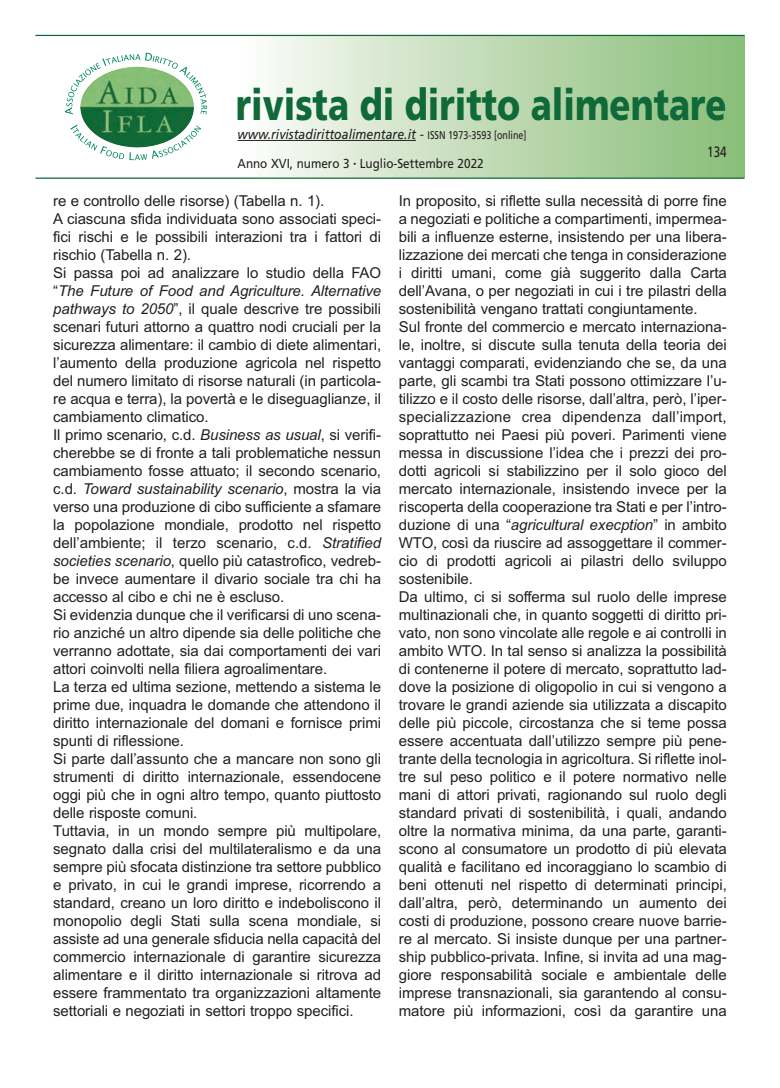
<style>
.page{position:relative;width:780px;height:1088px;background:#fff}
.page>*{position:absolute;margin:0;border:0;box-sizing:border-box;transform-origin:0 0}
.t1{font:900 43.75px "Frutiger";color:#106938;scale:.79 1}
.t2{font:15px/18px "Arial";letter-spacing:-.005em;color:#231f20}
.t3{font:15px "Frutiger";color:#231f20;scale:.78 1}
.t4{font:italic 13.75px "Frutiger";color:#231f20;scale:.9 1}
.t5{font:13px "Frutiger";color:#231f20;scale:.9 1}
.s1{font-style:normal;font-size:11.25px}
.s2{font-style:italic}
</style>
<div class="page">
<div style="left:237px;top:35px;width:507px;height:142px;background:linear-gradient(to right,#fdfcfa,#87bc76)"></div>
<hr style="left:35px;top:35px;width:709px;height:1px;background:#106938">
<hr style="left:35px;top:178px;width:709px;height:1px;background:#106938">
<hr style="left:237px;top:140px;width:179px;height:1px;background:#231f20">
<svg style="left:70px;top:125px;width:131px;height:35px"></svg>
<svg style="left:65px;top:53px;width:142px;height:62px"></svg>
<h1 class="t1" style="left:236px;top:87px;width:623px">rivista di diritto alimentare</h1>
<p class="t4" style="left:237px;top:129px;width:323px">www.rivistadirittoalimentare.it - <span class="s1">ISSN 1973-3593 [online]</span></p>
<p class="t5" style="left:237px;top:158px;width:275px">Anno XVI, numero 3 <sup>•</sup> Luglio-Settembre 2022</p>
<p class="t3" style="left:707px;top:145px;width:27px">134</p>
<p class="t2" style="left:53px;top:192px;width:329px">re e controllo delle risorse) (Tabella n. 1).<br>A ciascuna sfida individuata sono associati speci&shy;fici rischi e le possibili interazioni tra i fattori di rischio (Tabella n. 2).<br>Si passa poi ad analizzare lo studio della FAO “<span class="s2">The Future of Food and Agriculture. Alternative pathways to 2050</span>”, il quale descrive tre possibili scenari futuri attorno a quattro nodi cruciali per la sicurezza alimentare: il cambio di diete alimentari, l’aumento della produzione agricola nel rispetto del numero limitato di risorse naturali (in particola&shy;re acqua e terra), la povertà e le diseguaglianze, il cambiamento climatico.<br>Il primo scenario, c.d. <span class="s2">Business as usual</span>, si verifi&shy;cherebbe se di fronte a tali problematiche nessun cambiamento fosse attuato; il secondo scenario, c.d. <span class="s2">Toward sustainability scenario</span>, mostra la via verso una produzione di cibo sufficiente a sfamare la popolazione mondiale, prodotto nel rispetto dell’ambiente; il terzo scenario, c.d. <span class="s2">Stratified societies scenario</span>, quello più catastrofico, vedreb&shy;be invece aumentare il divario sociale tra chi ha accesso al cibo e chi ne è escluso.<br>Si evidenzia dunque che il verificarsi di uno scena&shy;rio anziché un altro dipende sia delle politiche che verranno adottate, sia dai comportamenti dei vari attori coinvolti nella filiera agroalimentare.<br>La terza ed ultima sezione, mettendo a sistema le prime due, inquadra le domande che attendono il diritto internazionale del domani e fornisce primi spunti di riflessione.<br>Si parte dall’assunto che a mancare non sono gli strumenti di diritto internazionale, essendocene oggi più che in ogni altro tempo, quanto piuttosto delle risposte comuni.<br>Tuttavia, in un mondo sempre più multipolare, segnato dalla crisi del multilateralismo e da una sempre più sfocata distinzione tra settore pubblico e privato, in cui le grandi imprese, ricorrendo a standard, creano un loro diritto e indeboliscono il monopolio degli Stati sulla scena mondiale, si assiste ad una generale sfiducia nella capacità del commercio internazionale di garantire sicurezza alimentare e il diritto internazionale si ritrova ad essere frammentato tra organizzazioni altamente settoriali e negoziati in settori troppo specifici.</p>
<p class="t2" style="left:399px;top:192px;width:329px">In proposito, si riflette sulla necessità di porre fine a negoziati e politiche a compartimenti, impermea&shy;bili a influenze esterne, insistendo per una libera&shy;lizzazione dei mercati che tenga in considerazione i diritti umani, come già suggerito dalla Carta dell’Avana, o per negoziati in cui i tre pilastri della sostenibilità vengano trattati congiuntamente.<br>Sul fronte del commercio e mercato internaziona&shy;le, inoltre, si discute sulla tenuta della teoria dei vantaggi comparati, evidenziando che se, da una parte, gli scambi tra Stati possono ottimizzare l’u&shy;tilizzo e il costo delle risorse, dall’altra, però, l’iper&shy;specializzazione crea dipendenza dall’import, soprattutto nei Paesi più poveri. Parimenti viene messa in discussione l’idea che i prezzi dei pro&shy;dotti agricoli si stabilizzino per il solo gioco del mercato internazionale, insistendo invece per la riscoperta della cooperazione tra Stati e per l’intro&shy;duzione di una “<span class="s2">agricultural execption</span>” in ambito WTO, così da riuscire ad assoggettare il commer&shy;cio di prodotti agricoli ai pilastri dello sviluppo sostenibile.<br>Da ultimo, ci si sofferma sul ruolo delle imprese multinazionali che, in quanto soggetti di diritto pri&shy;vato, non sono vincolate alle regole e ai controlli in ambito WTO. In tal senso si analizza la possibilità di contenerne il potere di mercato, soprattutto lad&shy;dove la posizione di oligopolio in cui si vengono a trovare le grandi aziende sia utilizzata a discapito delle più piccole, circostanza che si teme possa essere accentuata dall’utilizzo sempre più pene&shy;trante della tecnologia in agricoltura. Si riflette inol&shy;tre sul peso politico e il potere normativo nelle mani di attori privati, ragionando sul ruolo degli standard privati di sostenibilità, i quali, andando oltre la normativa minima, da una parte, garanti&shy;scono al consumatore un prodotto di più elevata qualità e facilitano ed incoraggiano lo scambio di beni ottenuti nel rispetto di determinati principi, dall’altra, però, determinando un aumento dei costi di produzione, possono creare nuove barrie&shy;re al mercato. Si insiste dunque per una partner&shy;ship pubblico-privata. Infine, si invita ad una mag&shy;giore responsabilità sociale e ambientale delle imprese transnazionali, sia garantendo al consu&shy;matore più informazioni, così da garantire una</p>
</div>
